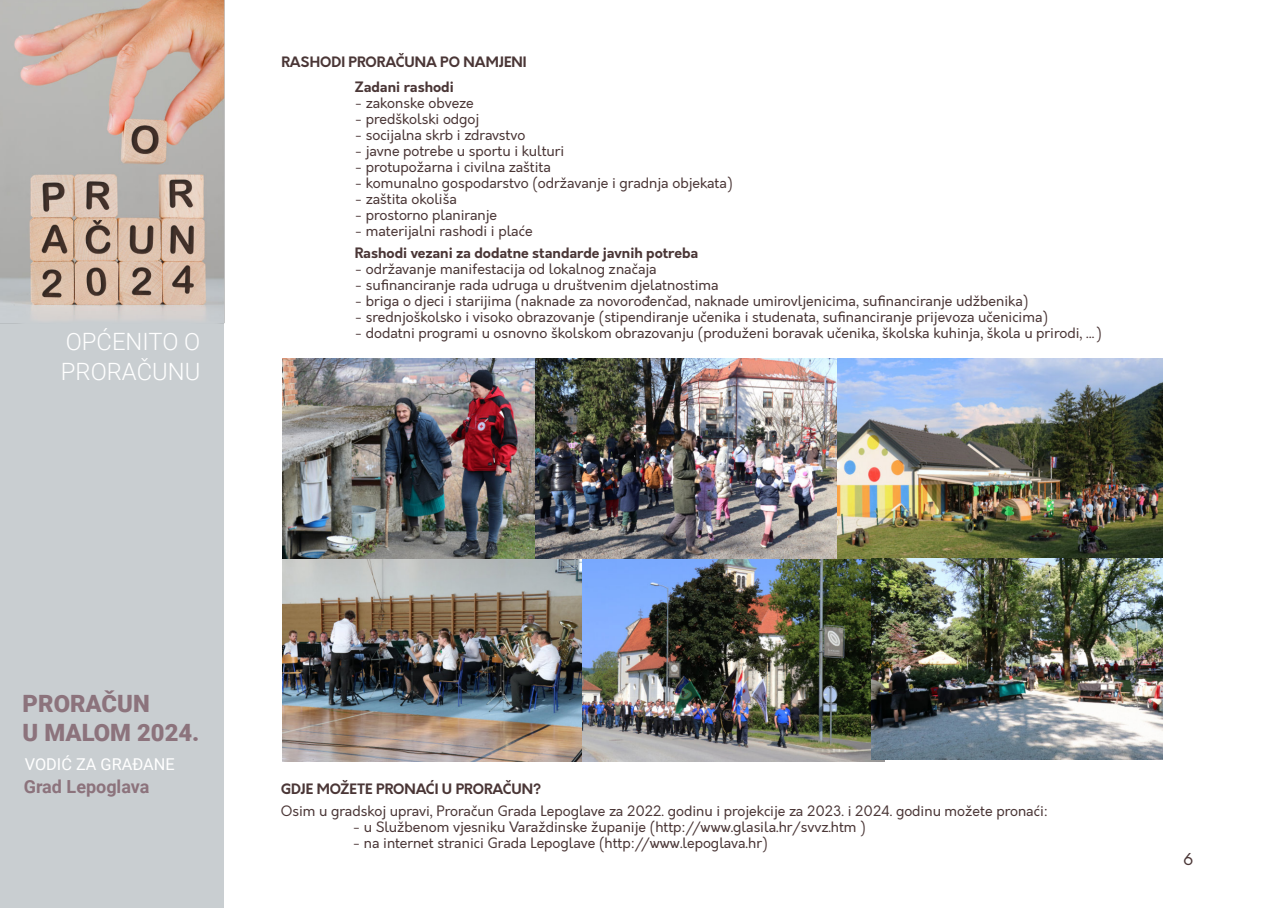
<style>
.page{position:relative;width:1276px;height:908px;background:#fff}
.page>*{position:absolute;margin:0;border:0;box-sizing:border-box;transform-origin:0 0}
.t1{font:900 23.8px/29.4px "Roboto";color:#8c737c}
.t2{font:300 23.8px/29.4px "Roboto";color:#fff}
.t3{font:700 18px "Roboto";color:#8c737c}
.t4{font:16.4px "Roboto";color:#fff}
.t5{font:16px "Cello Sans";color:#4a3636}
.t6{font:14px "Cello Sans";color:#4a3636}
.t7{font:700 14px "Cello Sans";color:#4a3636}
</style>
<div class="page">
<img style="left:837px;top:358px;width:325px;height:201px">
<div style="left:0;top:0;width:224px;height:907px;background:#c9ced1"></div>
<img style="left:0;top:0;width:225px;height:323px">
<img style="left:282px;top:358px;width:301px;height:402px">
<img style="left:535px;top:358px;width:302px;height:201px">
<img style="left:583px;top:559px;width:302px;height:201px">
<img style="left:872px;top:558px;width:291px;height:201px">
<h1 class="t2" style="left:61px;top:329px;width:141px">OPĆENITO O<br>PRORAČUNU</h1>
<p class="t7" style="left:281px;top:57px;width:247px">RASHODI PRORAČUNA PO NAMJENI</p>
<p class="t7" style="left:355px;top:81px;width:101px">Zadani rashodi</p>
<p class="t6" style="left:355px;top:97px;width:121px">- zakonske obveze</p>
<p class="t6" style="left:355px;top:113px;width:126px">- predškolski odgoj</p>
<p class="t6" style="left:355px;top:129px;width:172px">- socĳalna skrb i zdravstvo</p>
<p class="t6" style="left:355px;top:145px;width:211px">- javne potrebe u sportu i kulturi</p>
<p class="t6" style="left:355px;top:161px;width:198px">- protupožarna i civilna zaštita</p>
<p class="t6" style="left:355px;top:177px;width:379px">- komunalno gospodarstvo (održavanje i gradnja objekata)</p>
<p class="t6" style="left:355px;top:193px;width:104px">- zaštita okoliša</p>
<p class="t6" style="left:355px;top:209px;width:144px">- prostorno planiranje</p>
<p class="t6" style="left:355px;top:225px;width:179px">- materĳalni rashodi i plaće</p>
<p class="t7" style="left:355px;top:247px;width:345px">Rashodi vezani za dodatne standarde javnih potreba</p>
<p class="t6" style="left:355px;top:263px;width:303px">- održavanje manifestacija od lokalnog značaja</p>
<p class="t6" style="left:355px;top:279px;width:365px">- sufinanciranje rada udruga u društvenim djelatnostima</p>
<p class="t6" style="left:355px;top:295px;width:675px">- briga o djeci i starijima (naknade za novorođenčad, naknade umirovljenicima, sufinanciranje udžbenika)</p>
<p class="t6" style="left:355px;top:311px;width:695px">- srednjoškolsko i visoko obrazovanje (stipendiranje učenika i studenata, sufinanciranje prijevoza učenicima)</p>
<p class="t6" style="left:355px;top:327px;width:748px">- dodatni programi u osnovno školskom obrazovanju (produženi boravak učenika, školska kuhinja, škola u prirodi, …)</p>
<h1 class="t1" style="left:23px;top:691px;width:178px">PRORAČUN<br>U MALOM 2024.</h1>
<p class="t4" style="left:25px;top:757px;width:151px">VODIĆ ZA GRAĐANE</p>
<p class="t3" style="left:24px;top:779px;width:127px">Grad Lepoglava</p>
<p class="t7" style="left:281px;top:783px;width:262px">GDJE MOŽETE PRONAĆI U PRORAČUN?</p>
<p class="t6" style="left:281px;top:805px;width:769px">Osim u gradskoj upravi, Proračun Grada Lepoglave za 2022. godinu i projekcije za 2023. i 2024. godinu možete pronaći:</p>
<p class="t6" style="left:353px;top:821px;width:515px">- u Službenom vjesniku Varaždinske županije (http://www.glasila.hr/svvz.htm )</p>
<p class="t6" style="left:353px;top:837px;width:416px">- na internet stranici Grada Lepoglave (http://www.lepoglava.hr)</p>
<p class="t5" style="left:1183px;top:852px;width:12px">6</p>
</div>
